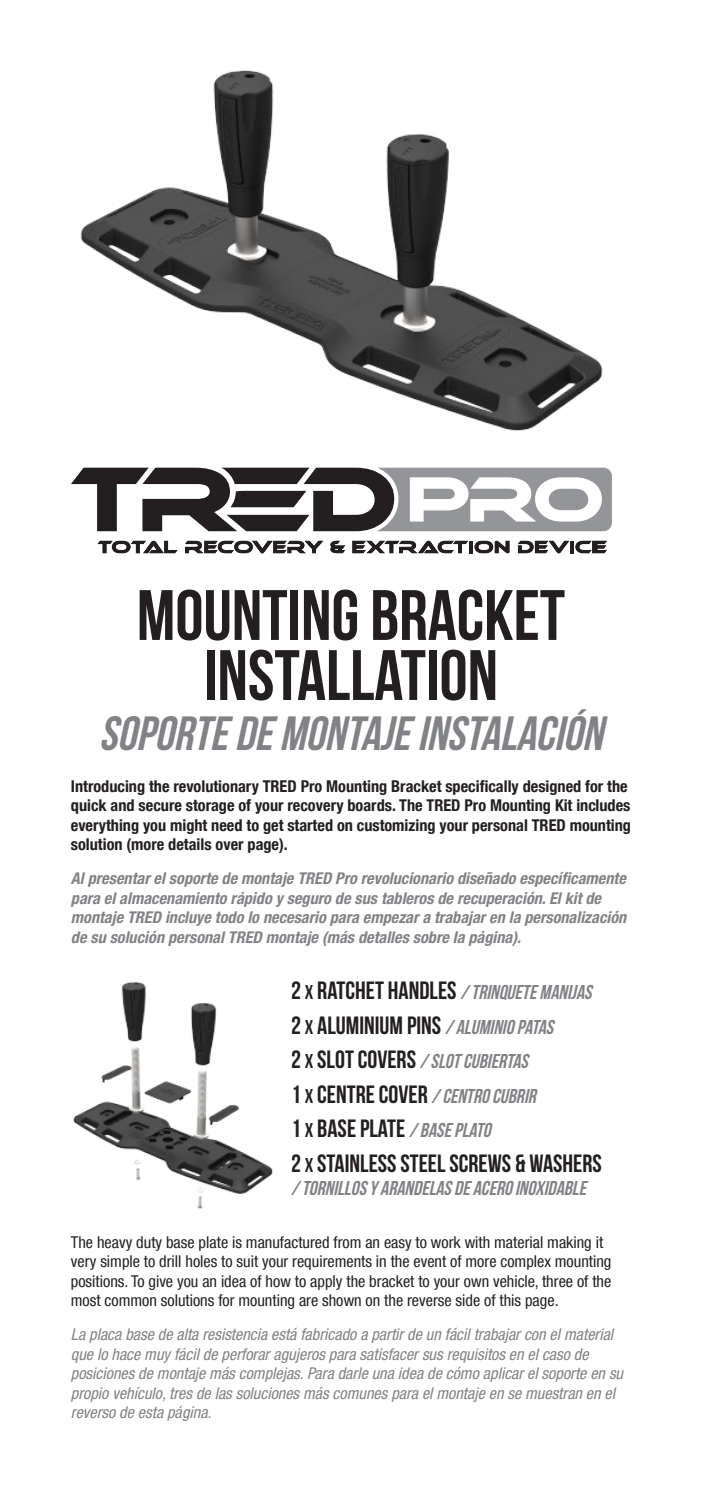
<style>
.page{position:relative;width:702px;height:1489px;background:#fff}
.page>*{position:absolute;margin:0;border:0;box-sizing:border-box;transform-origin:0 0}
.t1{font:71.25px/60px "Bebas Neue";color:#231f20;text-align:center}
.t2{font:italic 48px "Bebas Neue";color:#808285}
.t3{font:25px "Bebas Neue";color:#231f20}
.t4{font:italic 20px "Bebas Neue";color:#808285}
.t5{font:italic condensed 16.25px/19.5px "Helvetica Neue LT Com";color:#808285}
.t6{font:condensed 16.25px/19.5px "Helvetica Neue LT Com";color:#231f20}
.t7{font:italic 700 condensed 16.25px/19.5px "Helvetica Neue LT Com";color:#808285}
.t8{font:700 condensed 16.25px/19.5px "Helvetica Neue LT Com";color:#231f20}
.s1{font-style:normal;font-size:25px;color:#231f20}
.s2{font-style:normal;color:#231f20}
.s3{font-size:20px}
.s4{font-style:italic;font-size:20px;color:#808285}
</style>
<div class="page">
<img style="left:80px;top:70px;width:523px;height:361px">
<img style="left:73px;top:981px;width:200px;height:228px">
<svg style="left:98px;top:541px;width:79px;height:12px"></svg>
<svg style="left:185px;top:541px;width:138px;height:12px"></svg>
<svg style="left:330px;top:541px;width:15px;height:12px"></svg>
<svg style="left:352px;top:541px;width:116px;height:12px"></svg>
<hr style="left:469px;top:541px;width:4px;height:12px;background:#231f20">
<svg style="left:474px;top:541px;width:35px;height:12px"></svg>
<svg style="left:518px;top:541px;width:51px;height:12px"></svg>
<hr style="left:570px;top:541px;width:4px;height:12px;background:#231f20">
<svg style="left:575px;top:541px;width:32px;height:12px"></svg>
<svg style="left:71px;top:467px;width:541px;height:64px"></svg>
<p class="t1" style="left:137px;top:584px;width:430px">MOUNTING BRACKET<br>INSTALLATION</p>
<p class="t2" style="left:99px;top:707px;width:516px">SOPORTEDEMONTAJEINSTALACIÓN</p>
<p class="t8" style="left:71px;top:776px;width:561px">Introducing the revolutionary TRED Pro Mounting Bracket specifically designed for the quick and secure storage of your recovery boards. The TRED Pro Mounting Kit includes everything you might need to get started on customizing your personal TRED mounting solution (more details over page).</p>
<p class="t7" style="left:71px;top:868px;width:557px">Al presentar el soporte de montaje TRED Pro revolucionario diseñado específicamente para el almacenamiento rápido y seguro de sus tableros de recuperación. El kit de montaje TRED incluye todo lo necesario para empezar a trabajar en la personalización de su solución personal TRED montaje (más detalles sobre la página).</p>
<p class="t4" style="left:291px;top:981px;width:306px"><span class="s1">2</span> <span class="s2">X</span> <span class="s1">R A T C H E T H A N D L E S</span> /TRINQUETEMANIJAS</p>
<p class="t3" style="left:291px;top:1011px;width:268px">2 <span class="s3">X</span> ALUMINIUM PINS <span class="s4">/ALUMINIOPATAS</span></p>
<p class="t4" style="left:291px;top:1050px;width:243px"><span class="s1">2</span> <span class="s2">X</span> <span class="s1">S L O T C O V E R S</span> /SLOTCUBIERTAS</p>
<p class="t4" style="left:291px;top:1084px;width:251px"><span class="s1">1</span> <span class="s2">X</span> <span class="s1">C E N T R E C O V E R</span> /CENTROCUBRIR</p>
<p class="t3" style="left:291px;top:1115px;width:206px">1 <span class="s3">X</span> BASE PLATE <span class="s4">/BASEPLATO</span></p>
<p class="t3" style="left:291px;top:1149px;width:312px">2 <span class="s3">X</span> STAINLESS STEEL SCREWS &amp; WASHERS</p>
<p class="t4" style="left:291px;top:1176px;width:301px">/TORNILLOSYARANDELASDEACEROINOXIDABLE</p>
<p class="t6" style="left:71px;top:1231px;width:542px">The heavy duty base plate is manufactured from an easy to work with material making it very simple to drill holes to suit your requirements in the event of more complex mounting positions. To give you an idea of how to apply the bracket to your own vehicle, three of the most common solutions for mounting are shown on the reverse side of this page.</p>
<p class="t5" style="left:71px;top:1324px;width:553px">La placa base de alta resistencia está fabricado a partir de un fácil trabajar con el material que lo hace muy fácil de perforar agujeros para satisfacer sus requisitos en el caso de posiciones de montaje más complejas. Para darle una idea de cómo aplicar el soporte en su propio vehículo, tres de las soluciones más comunes para el montaje en se muestran en el reverso de esta página.</p>
</div>
